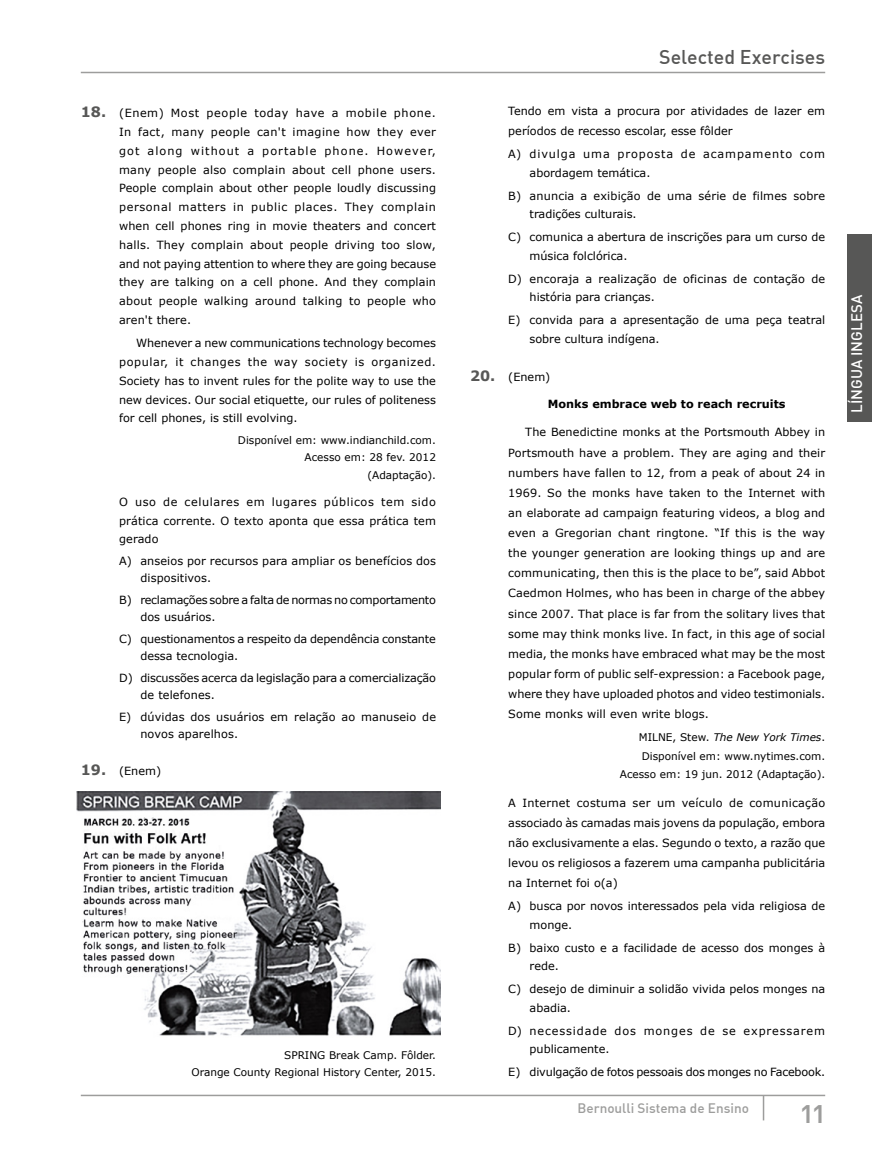
<style>
.page{position:relative;width:872px;height:1170px;background:#fff}
.page>*{position:absolute;margin:0;border:0;box-sizing:border-box;transform-origin:0 0}
.t1{font:500 30px "DIN Alternate";color:#9d9d9c}
.t2{font:500 19.5px "DIN Alternate";color:#575756}
.t3{font:500 15px "DIN";color:#fff}
.t4{font:500 13.5px "DIN Alternate";color:#9d9d9c}
.t5{font:11.25px/20.1px "Verdana";color:#000}
.t6{font:11.25px/17.2px "Verdana";letter-spacing:-.025em;color:#000}
.t7{font:11.25px/18.6px "Verdana";letter-spacing:.08em;color:#000}
.t8{font:11.25px/18.6px "Verdana";letter-spacing:.075em;color:#000}
.t9{font:700 11.25px "Verdana";color:#000}
.t10{font:10.5px/17.2px "Verdana";color:#000;text-align:right}
.s1{font-weight:700;font-size:14.25px;color:#575756}
.s2{font-style:italic}
</style>
<div class="page">
<hr style="left:81px;top:72px;width:744px;height:1px;background:#9d9d9c">
<hr style="left:762px;top:1095px;width:2px;height:25px;background:#9d9d9c">
<hr style="left:81px;top:1094px;width:744px;height:2px;background:#9d9d9c">
<div style="left:847px;top:234px;width:25px;height:187px;background:#575756"></div>
<img style="left:76px;top:791px;width:365px;height:245px">
<p class="t5" style="left:119px;top:104px;width:318px;line-height:18.8px;text-align:justify;text-indent:-38px"><span class="s1">18.</span> (Enem) Most people today have a mobile phone.<br>In fact, many people can't imagine how they ever got along without a portable phone. However, many people also complain about cell phone users.<br>People complain about other people loudly discussing personal matters in public places. They complain when cell phones ring in movie theaters and concert halls. They complain about people driving too slow, and not paying attention to where they are going because they are talking on a cell phone. And they complain about people walking around talking to people who aren't there.</p>
<p class="t5" style="left:119px;top:333px;width:318px;line-height:18.8px;text-align:justify;text-indent:17px">Whenever a new communications technology becomes popular, it changes the way society is organized.<br>Society has to invent rules for the polite way to use the new devices. Our social etiquette, our rules of politeness for cell phones, is still evolving.</p>
<p class="t10" style="left:238px;top:431px;width:200px">Disponível em: www.indianchild.com.<br>Acesso em: 28 fev. 2012 (Adaptação).</p>
<p class="t5" style="left:119px;top:492px;width:318px;line-height:18.8px;text-align:justify">O uso de celulares em lugares públicos tem sido prática corrente. O texto aponta que essa prática tem gerado</p>
<p class="t5" style="left:140px;top:552px;width:297px;line-height:17.2px;text-indent:-21px">A) anseios por recursos para ampliar os benefícios dos dispositivos.</p>
<p class="t6" style="left:140px;top:591px;width:297px;text-indent:-21px">B) reclamações sobre a falta de normas no comportamento dos usuários.</p>
<p class="t5" style="left:140px;top:630px;width:297px;line-height:17.2px;text-indent:-21px">C) questionamentos a respeito da dependência constante dessa tecnologia.</p>
<p class="t5" style="left:140px;top:668px;width:297px;line-height:17.2px;text-indent:-21px">D) discussões acerca da legislação para a comercialização de telefones.</p>
<p class="t5" style="left:140px;top:707px;width:297px;line-height:17.2px;text-indent:-21px">E) dúvidas dos usuários em relação ao manuseio de novos aparelhos.</p>
<p class="t5" style="left:81px;top:760px;width:82px"><span class="s1">19.</span> (Enem)</p>
<p class="t10" style="left:191px;top:1046px;width:246px">SPRING Break Camp. Fôlder.<br>Orange County Regional History Center, 2015.</p>
<h2 class="t2" style="left:659px;top:44px;width:167px">Selected Exercises</h2>
<p class="t5" style="left:508px;top:101px;width:318px">Tendo em vista a procura por atividades de lazer em períodos de recesso escolar, esse fôlder</p>
<p class="t7" style="left:529px;top:144px;width:297px;text-indent:-21px">A) divulga uma proposta de acampamento com abordagem temática.</p>
<p class="t5" style="left:529px;top:186px;width:297px;line-height:18.6px;text-indent:-21px">B) anuncia a exibição de uma série de filmes sobre tradições culturais.</p>
<p class="t5" style="left:529px;top:227px;width:297px;line-height:18.6px;text-indent:-21px">C) comunica a abertura de inscrições para um curso de música folclórica.</p>
<p class="t5" style="left:529px;top:269px;width:297px;line-height:18.6px;text-indent:-21px">D) encoraja a realização de oficinas de contação de história para crianças.</p>
<p class="t5" style="left:529px;top:310px;width:297px;line-height:18.6px;text-indent:-21px">E) convida para a apresentação de uma peça teatral sobre cultura indígena.</p>
<p class="t5" style="left:470px;top:367px;width:82px"><span class="s1">20.</span> (Enem)</p>
<p class="t9" style="left:548px;top:395px;width:239px">Monks embrace web to reach recruits</p>
<p class="t5" style="left:508px;top:422px;width:318px;text-align:justify;text-indent:17px">The Benedictine monks at the Portsmouth Abbey in Portsmouth have a problem. They are aging and their numbers have fallen to 12, from a peak of about 24 in 1969. So the monks have taken to the Internet with an elaborate ad campaign featuring videos, a blog and even a Gregorian chant ringtone. “If this is the way the younger generation are looking things up and are communicating, then this is the place to be”, said Abbot Caedmon Holmes, who has been in charge of the abbey since 2007. That place is far from the solitary lives that some may think monks live. In fact, in this age of social media, the monks have embraced what may be the most popular form of public self-expression: a Facebook page, where they have uploaded photos and video testimonials.<br>Some monks will even write blogs.</p>
<p class="t10" style="left:620px;top:727px;width:207px;line-height:18.6px">MILNE, Stew. <span class="s2">The New York Times</span>.<br>Disponível em: www.nytimes.com.<br>Acesso em: 19 jun. 2012 (Adaptação).</p>
<p class="t5" style="left:508px;top:792px;width:318px;text-align:justify">A Internet costuma ser um veículo de comunicação associado às camadas mais jovens da população, embora não exclusivamente a elas. Segundo o texto, a razão que levou os religiosos a fazerem uma campanha publicitária na Internet foi o(a)</p>
<p class="t5" style="left:529px;top:896px;width:297px;line-height:18.6px;text-indent:-21px">A) busca por novos interessados pela vida religiosa de monge.</p>
<p class="t5" style="left:529px;top:938px;width:297px;line-height:18.6px;text-indent:-21px">B) baixo custo e a facilidade de acesso dos monges à rede.</p>
<p class="t5" style="left:529px;top:979px;width:297px;line-height:18.6px;text-indent:-21px">C) desejo de diminuir a solidão vivida pelos monges na abadia.</p>
<p class="t8" style="left:529px;top:1021px;width:297px;text-indent:-21px">D) necessidade dos monges de se expressarem publicamente.</p>
<p class="t5" style="left:508px;top:1061px;width:318px">E) divulgação de fotos pessoais dos monges no Facebook.</p>
<p class="t4" style="left:577px;top:1099px;width:173px">Bernoulli Sistema de Ensino</p>
<h1 class="t1" style="left:800px;top:1093px;width:26px">11</h1>
<h3 class="t3" style="left:847px;top:412px;width:119px;rotate:-90deg">LÍNGUA INGLESA</h3>
</div>
